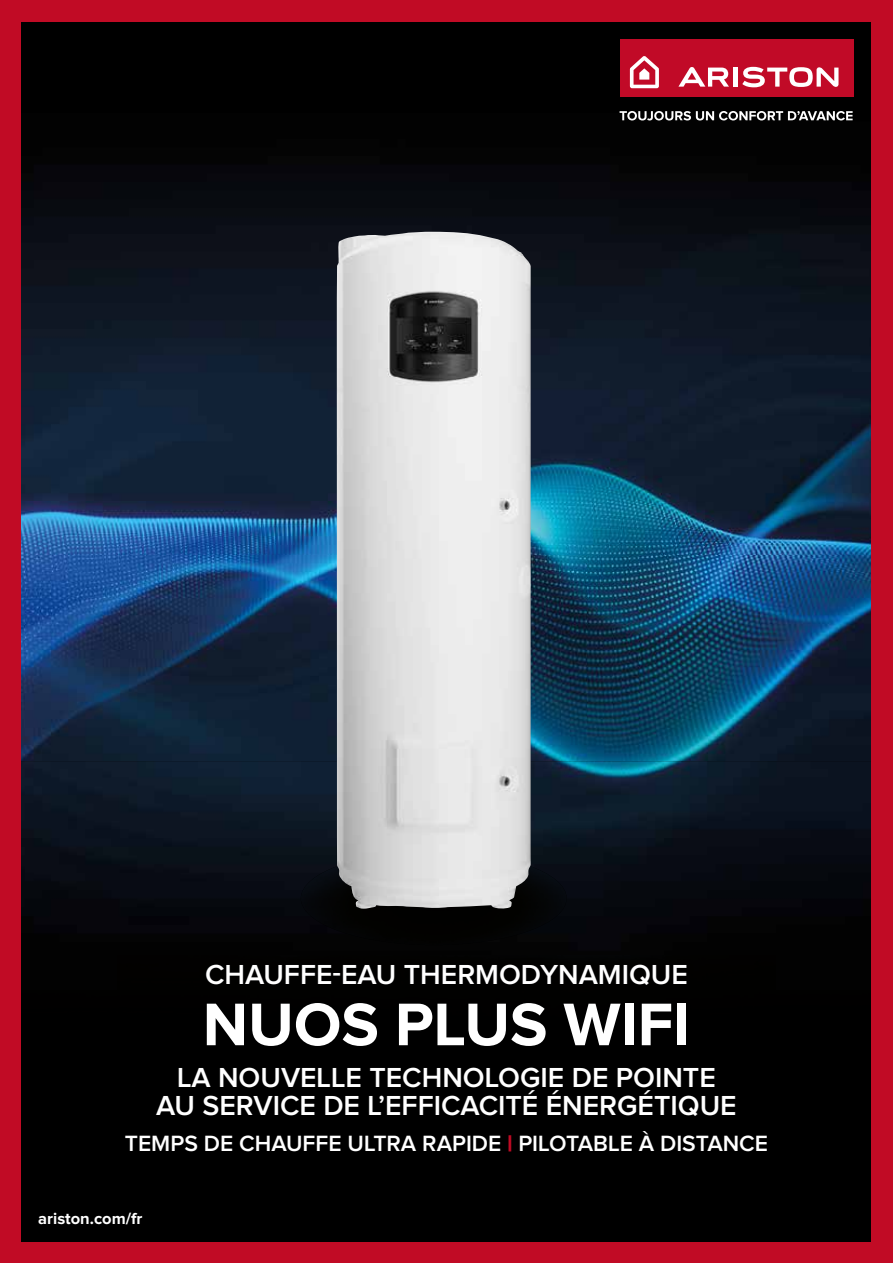
<style>
.page{position:relative;width:893px;height:1263px;background:#fff}
.page>*{position:absolute;margin:0;border:0;box-sizing:border-box;transform-origin:0 0}
.t1{font:700 62.25px "Proxima Nova";color:#fff}
.t2{font:600 28.5px/28.5px "Proxima Nova";color:#fff;text-align:center}
.t3{font:600 22.95px "Proxima Nova";color:#fff}
.t4{font:700 16.5px "Proxima Nova";color:#fff}
.s1{font-weight:900;color:#c10b25}
</style>
<div class="page">
<img style="left:21px;top:21px;width:851px;height:1221px">
<img style="left:21px;top:761px;width:851px;height:229px">
<div style="left:21px;top:990px;width:96px;height:46px;background:#000"></div>
<div style="left:775px;top:990px;width:97px;height:46px;background:#000"></div>
<img style="left:21px;top:79px;width:851px;height:476px">
<div style="left:872px;top:0;width:21px;height:1263px;background:#c10b25"></div>
<div style="left:0;top:0;width:893px;height:21px;background:#c10b25"></div>
<div style="left:0;top:1242px;width:893px;height:21px;background:#c10b25"></div>
<div style="left:0;top:0;width:21px;height:1263px;background:#c10b25"></div>
<div style="left:620px;top:40px;width:233px;height:57px;background:#c10a27"></div>
<svg style="left:630px;top:56px;width:29px;height:32px"></svg>
<div style="left:733px;top:68px;width:5px;height:19px;background:#fff"></div>
<svg style="left:742px;top:67px;width:96px;height:20px"></svg>
<svg style="left:678px;top:67px;width:51px;height:20px"></svg>
<svg style="left:620px;top:111px;width:233px;height:9px"></svg>
<div style="left:117px;top:956px;width:658px;height:203px;background:#000"></div>
<img style="left:301px;top:851px;width:266px;height:94px">
<img style="left:337px;top:232px;width:194px;height:677px">
<p class="t2" style="left:205px;top:961px;width:484px">CHAUFFE-EAU THERMODYNAMIQUE</p>
<h1 class="t1" style="left:203px;top:996px;width:489px">NUOS PLUS WIFI</h1>
<p class="t2" style="left:156px;top:1064px;width:582px">LA NOUVELLE TECHNOLOGIE DE POINTE<br>AU SERVICE DE L’EFFICACITÉ ÉNERGÉTIQUE</p>
<p class="t3" style="left:125px;top:1132px;width:645px">TEMPS DE CHAUFFE ULTRA RAPIDE <span class="s1">|</span> PILOTABLE À DISTANCE</p>
<p class="t4" style="left:38px;top:1210px;width:106px">ariston.com/fr</p>
</div>
